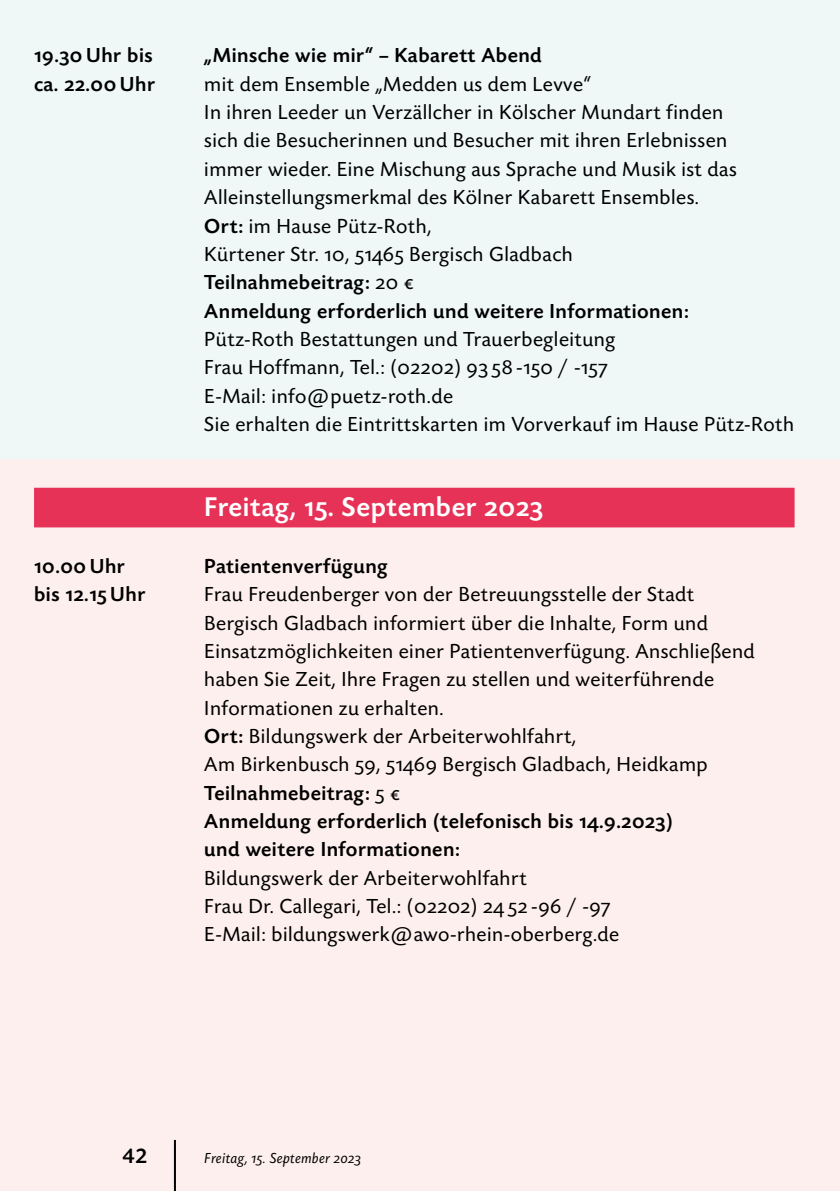
<style>
.page{position:relative;width:840px;height:1191px;background:#fff}
.page>*{position:absolute;margin:0;border:0;box-sizing:border-box;transform-origin:0 0}
.Head_Freitag{font:500 28px "Today Sans Now Pro";letter-spacing:.025em;color:#fff}
.t1{font:500 22px "Today Sans Now Pro";color:#000}
.FL_Txt{font:21px/28.4px "Today Sans Now Pro";letter-spacing:.025em;color:#000}
.FL_Txt-2{font:500 21px/28.4px "Today Sans Now Pro";letter-spacing:.025em;color:#000}
.t2{font:italic 15px "Today Sans Now Pro";letter-spacing:.025em;color:#000}
.s1{font-weight:500}
.s2{font-weight:400}
</style>
<div class="page">
<div style="left:0;top:0;width:839px;height:459px;background:#eff7f7"></div>
<div style="left:0;top:459px;width:839px;height:732px;background:#fdefee"></div>
<hr style="left:839px;top:0;width:1px;height:1191px;background:#fdefee">
<hr style="left:174px;top:1140px;width:2px;height:51px;background:#000">
<div style="left:34px;top:488px;width:760px;height:39px;background:#e73257"></div>
<p class="FL_Txt-2" style="left:34px;top:41px;width:122px">19.30 Uhr bis ca. 22.00 Uhr</p>
<p class="FL_Txt-2" style="left:34px;top:552px;width:113px">10.00 Uhr bis 12.15 Uhr</p>
<p class="FL_Txt-2" style="left:204px;top:41px;width:339px">„Minsche wie mir“ – Kabarett Abend</p>
<p class="FL_Txt" style="left:204px;top:70px;width:388px">mit dem Ensemble „Medden us dem Levve“</p>
<p class="FL_Txt" style="left:204px;top:98px;width:534px">In ihren Leeder un Verzällcher in Kölscher Mundart finden sich die Besucherinnen und Besucher mit ihren Erlebnissen immer wieder. Eine Mischung aus Sprache und Musik ist das Alleinstellungsmerkmal des Kölner Kabarett Ensembles.</p>
<p class="FL_Txt" style="left:204px;top:211px;width:228px"><span class="s1">Ort:</span> im Hause Pütz-Roth,</p>
<p class="FL_Txt" style="left:204px;top:240px;width:370px">Kürtener Str. 10, 51465 Bergisch Gladbach</p>
<p class="FL_Txt-2" style="left:204px;top:268px;width:210px">Teilnahmebeitrag: <span class="s2">20 €</span></p>
<p class="FL_Txt-2" style="left:204px;top:297px;width:486px">Anmeldung erforderlich und weitere Informationen:</p>
<p class="FL_Txt" style="left:204px;top:325px;width:412px">Pütz-Roth Bestattungen und Trauerbegleitung</p>
<p class="FL_Txt" style="left:204px;top:353px;width:404px">Frau Hoffmann, Tel.: (02202) 93 58 -150 / -157</p>
<p class="FL_Txt" style="left:204px;top:381px;width:250px">E-Mail: info@puetz-roth.de</p>
<p class="FL_Txt" style="left:204px;top:410px;width:590px">Sie erhalten die Eintrittskarten im Vorverkauf im Hause Pütz-Roth</p>
<p class="Head_Freitag" style="left:204px;top:490px;width:340px">Freitag, 15. September 2023</p>
<p class="FL_Txt-2" style="left:204px;top:552px;width:185px">Patientenverfügung</p>
<p class="FL_Txt" style="left:204px;top:580px;width:551px">Frau Freudenberger von der Betreuungsstelle der Stadt Bergisch Gladbach informiert über die Inhalte, Form und Einsatzmöglichkeiten einer Patientenverfügung. Anschließend haben Sie Zeit, Ihre Fragen zu stellen und weiterführende Informationen zu erhalten.</p>
<p class="FL_Txt" style="left:204px;top:722px;width:373px"><span class="s1">Ort:</span> Bildungswerk der Arbeiterwohlfahrt,</p>
<p class="FL_Txt" style="left:204px;top:750px;width:504px">Am Birkenbusch 59, 51469 Bergisch Gladbach, Heidkamp</p>
<p class="FL_Txt-2" style="left:204px;top:778px;width:197px">Teilnahmebeitrag: <span class="s2">5 €</span></p>
<p class="FL_Txt-2" style="left:204px;top:807px;width:469px">Anmeldung erforderlich (telefonisch bis 14.9.2023) und weitere Informationen:</p>
<p class="FL_Txt" style="left:204px;top:863px;width:324px">Bildungswerk der Arbeiterwohlfahrt</p>
<p class="FL_Txt" style="left:204px;top:892px;width:407px">Frau Dr. Callegari, Tel.: (02202) 24 52 -96 / -97</p>
<p class="FL_Txt" style="left:204px;top:920px;width:416px">E-Mail: bildungswerk@awo-rhein-oberberg.de</p>
<p class="t1" style="left:122px;top:1142px;width:27px">42</p>
<p class="t2" style="left:204px;top:1149px;width:158px">Freitag, 15. September 2023</p>
</div>
